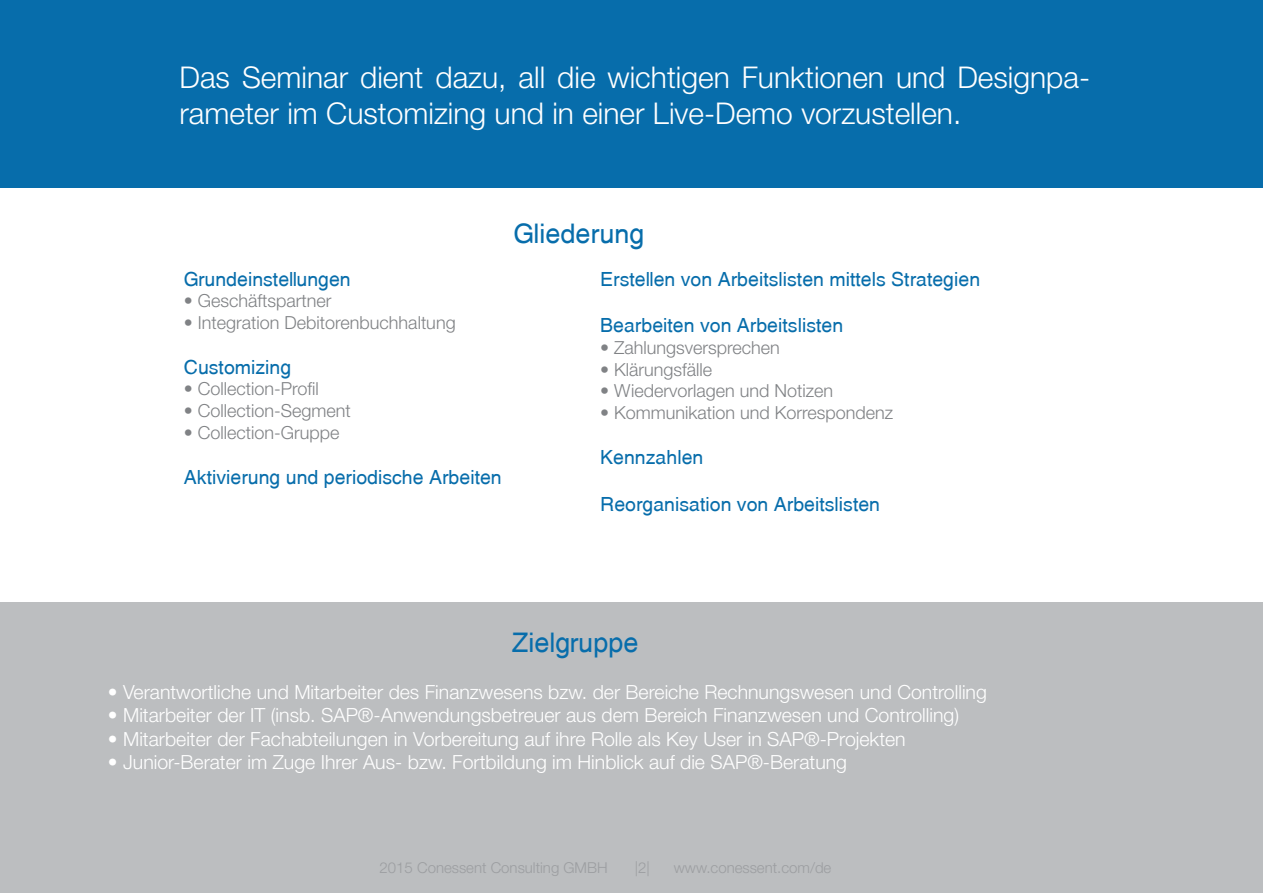
<style>
.page{position:relative;width:1263px;height:893px;background:#fff}
.page>*{position:absolute;margin:0;border:0;box-sizing:border-box;transform-origin:0 0}
.t1{font:300 30px/36px "Helvetica Neue";color:#fff}
.t2{font:27px "Swansea";color:#076dab}
.t3{font:300 19.5px "Helvetica Neue";color:#fff}
.t4{font:19.5px "Swansea";color:#076dab}
.t5{font:300 18px "Helvetica Neue";color:#808285}
.t6{font:300 15px "Helvetica Neue";color:#9c9ea1}
</style>
<div class="page">
<div style="left:0;top:603px;width:1263px;height:290px;background:#bcbec0"></div>
<div style="left:0;top:0;width:1263px;height:187px;background:#076dab"></div>
<h1 class="t1" style="left:179px;top:58px;width:912px">Das Seminar dient dazu, all die wichtigen Funktionen und Designpa&shy;rameter im Customizing und in einer Live-Demo vorzustellen.</h1>
<p class="t4" style="left:184px;top:267px;width:168px">Grundeinstellungen</p>
<p class="t5" style="left:184px;top:286px;width:149px">• Geschäftspartner</p>
<p class="t5" style="left:184px;top:308px;width:273px">• Integration Debitorenbuchhaltung</p>
<p class="t4" style="left:184px;top:355px;width:109px">Customizing</p>
<p class="t5" style="left:184px;top:374px;width:137px">• Collection-Profil</p>
<p class="t5" style="left:184px;top:396px;width:169px">• Collection-Segment</p>
<p class="t5" style="left:184px;top:418px;width:157px">• Collection-Gruppe</p>
<p class="t4" style="left:184px;top:465px;width:319px">Aktivierung und periodische Arbeiten</p>
<h2 class="t2" style="left:513px;top:217px;width:133px">Gliederung</h2>
<p class="t4" style="left:600px;top:267px;width:381px">Erstellen von Arbeitslisten mittels Strategien</p>
<p class="t4" style="left:600px;top:314px;width:244px">Bearbeiten von Arbeitslisten</p>
<p class="t5" style="left:600px;top:333px;width:181px">• Zahlungsversprechen</p>
<p class="t5" style="left:600px;top:355px;width:114px">• Klärungsfälle</p>
<p class="t5" style="left:600px;top:376px;width:234px">• Wiedervorlagen und Notizen</p>
<p class="t5" style="left:600px;top:398px;width:295px">• Kommunikation und Korrespondenz</p>
<p class="t4" style="left:600px;top:445px;width:105px">Kennzahlen</p>
<p class="t4" style="left:600px;top:492px;width:281px">Reorganisation von Arbeitslisten</p>
<h2 class="t2" style="left:512px;top:626px;width:128px">Zielgruppe</h2>
<p class="t3" style="left:108px;top:676px;width:880px">• Verantwortliche und Mitarbeiter des Finanzwesens bzw. der Bereiche Rechnungswesen und Controlling</p>
<p class="t3" style="left:108px;top:700px;width:853px">• Mitarbeiter der IT (insb. SAP®-Anwendungsbetreuer aus dem Bereich Finanzwesen und Controlling)</p>
<p class="t3" style="left:108px;top:723px;width:799px">• Mitarbeiter der Fachabteilungen in Vorbereitung auf ihre Rolle als Key User in SAP®-Projekten</p>
<p class="t3" style="left:108px;top:746px;width:741px">• Junior-Berater im Zuge Ihrer Aus- bzw. Fortbildung im Hinblick auf die SAP®-Beratung</p>
<p class="t6" style="left:380px;top:856px;width:230px">2015 Conessent Consulting GMBH</p>
<p class="t6" style="left:674px;top:856px;width:159px">www.conessent.com/de</p>
</div>
